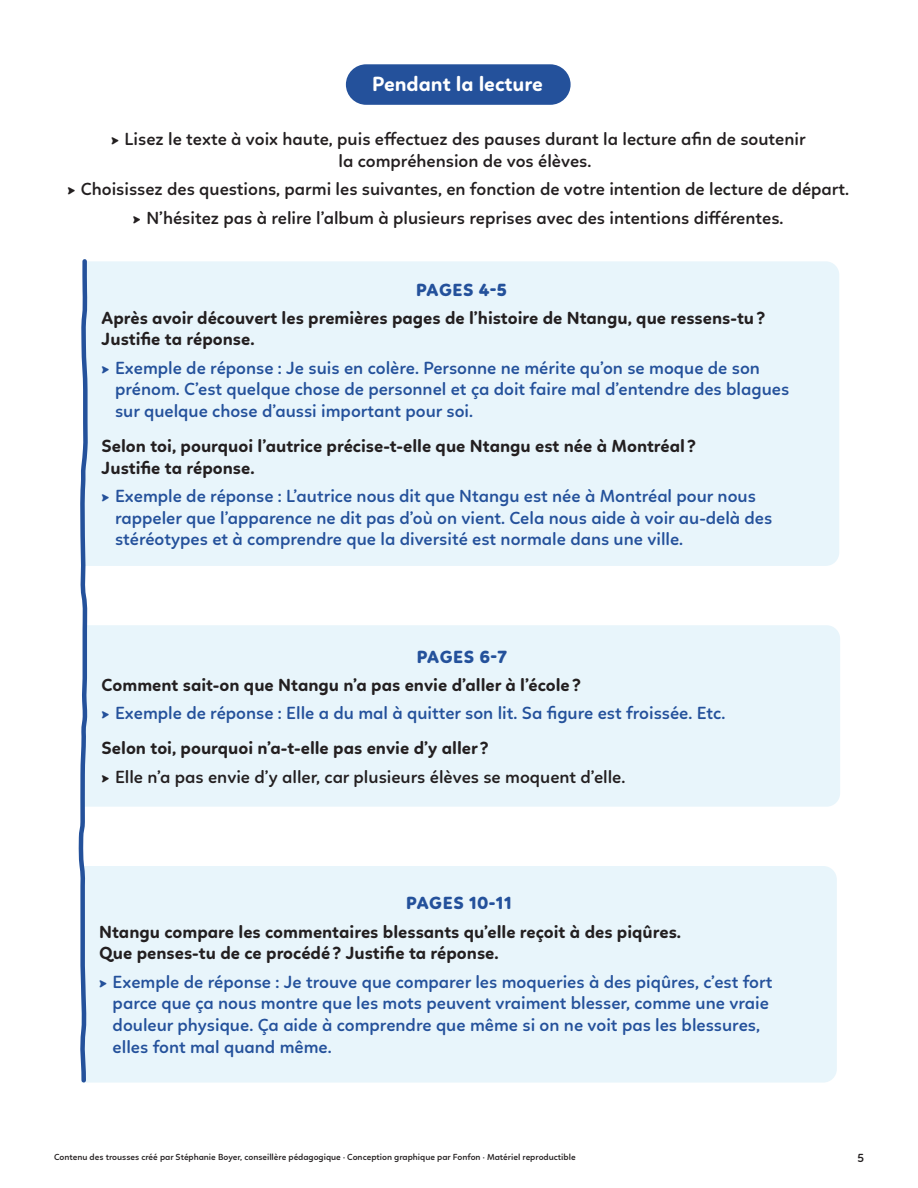
<style>
.page{position:relative;width:918px;height:1188px;background:#fff}
.page>*{position:absolute;margin:0;border:0;box-sizing:border-box;transform-origin:0 0}
.t1{font:700 21px "Linotte";color:#fff}
.t2{font:600 18px/21.6px "Linotte";color:#24519b}
.t3{font:700 18px/21.6px "Linotte";color:#231f20}
.t4{font:600 18px/21.6px "Linotte";color:#231f20}
.t5{font:800 18px "Linotte";letter-spacing:.025em;color:#24519b}
.t6{font:600 12px "Linotte";color:#231f20}
.t7{font:600 9px "Linotte";color:#231f20}
</style>
<div class="page">
<div style="left:90px;top:866px;width:747px;height:217px;background:#e8f5fb"></div>
<div style="left:346px;top:64px;width:225px;height:41px;background:#24519b;border-radius:20px"></div>
<div style="left:90px;top:261px;width:749px;height:305px;background:#e8f5fb"></div>
<div style="left:90px;top:625px;width:750px;height:182px;background:#e8f5fb"></div>
<svg style="left:78px;top:259px;width:12px;height:824px"></svg>
<p class="t1" style="left:372px;top:71px;width:172px">Pendant la lecture</p>
<p class="t4" style="left:339px;top:128px;width:469px;text-indent:-228px">► Lisez le texte à voix haute, puis effectuez des pauses durant la lecture afin de soutenir la compréhension de vos élèves.</p>
<p class="t4" style="left:67px;top:175px;width:783px;line-height:28.3px;text-align:center">► Choisissez des questions, parmi les suivantes, en fonction de votre intention de lecture de départ. ► N’hésitez pas à relire l’album à plusieurs reprises avec des intentions différentes.</p>
<p class="t5" style="left:416px;top:279px;width:92px">PAGES 4-5</p>
<p class="t3" style="left:102px;top:307px;width:665px">Après avoir découvert les premières pages de l’histoire de Ntangu, que ressens-tu?<br>Justifie ta réponse.</p>
<p class="t2" style="left:115px;top:357px;width:676px;text-indent:-14px">► Exemple de réponse : Je suis en colère. Personne ne mérite qu’on se moque de son prénom. C’est quelque chose de personnel et ça doit faire mal d’entendre des blagues sur quelque chose d’aussi important pour soi.</p>
<p class="t3" style="left:102px;top:435px;width:596px">Selon toi, pourquoi l’autrice précise-t-elle que Ntangu est née à Montréal ?<br>Justifie ta réponse.</p>
<p class="t2" style="left:115px;top:485px;width:659px;text-indent:-14px">► Exemple de réponse : L’autrice nous dit que Ntangu est née à Montréal pour nous rappeler que l’apparence ne dit pas d’où on vient. Cela nous aide à voir au-delà des stéréotypes et à comprendre que la diversité est normale dans une ville.</p>
<p class="t5" style="left:417px;top:646px;width:92px">PAGES 6-7</p>
<p class="t3" style="left:102px;top:674px;width:481px">Comment sait-on que Ntangu n’a pas envie d’aller à l’école?</p>
<p class="t2" style="left:102px;top:702px;width:625px">► Exemple de réponse : Elle a du mal à quitter son lit. Sa figure est froissée. Etc.</p>
<p class="t3" style="left:102px;top:737px;width:388px">Selon toi, pourquoi n’a-t-elle pas envie d’y aller?</p>
<p class="t4" style="left:102px;top:766px;width:525px">► Elle n’a pas envie d’y aller, car plusieurs élèves se moquent d’elle.</p>
<p class="t5" style="left:406px;top:893px;width:107px">PAGES 10-11</p>
<p class="t3" style="left:99px;top:921px;width:583px">Ntangu compare les commentaires blessants qu’elle reçoit à des piqûres.<br>Que penses-tu de ce procédé? Justifie ta réponse.</p>
<p class="t2" style="left:113px;top:971px;width:661px;text-indent:-14px">► Exemple de réponse : Je trouve que comparer les moqueries à des piqûres, c’est fort parce que ça nous montre que les mots peuvent vraiment blesser, comme une vraie douleur physique. Ça aide à comprendre que même si on ne voit pas les blessures, elles font mal quand même.</p>
<p class="t7" style="left:54px;top:1152px;width:523px">Contenu des trousses créé par Stéphanie Boyer, conseillère pédagogique · Conception graphique par Fonfon · Matériel reproductible</p>
<p class="t6" style="left:857px;top:1151px;width:8px">5</p>
</div>
